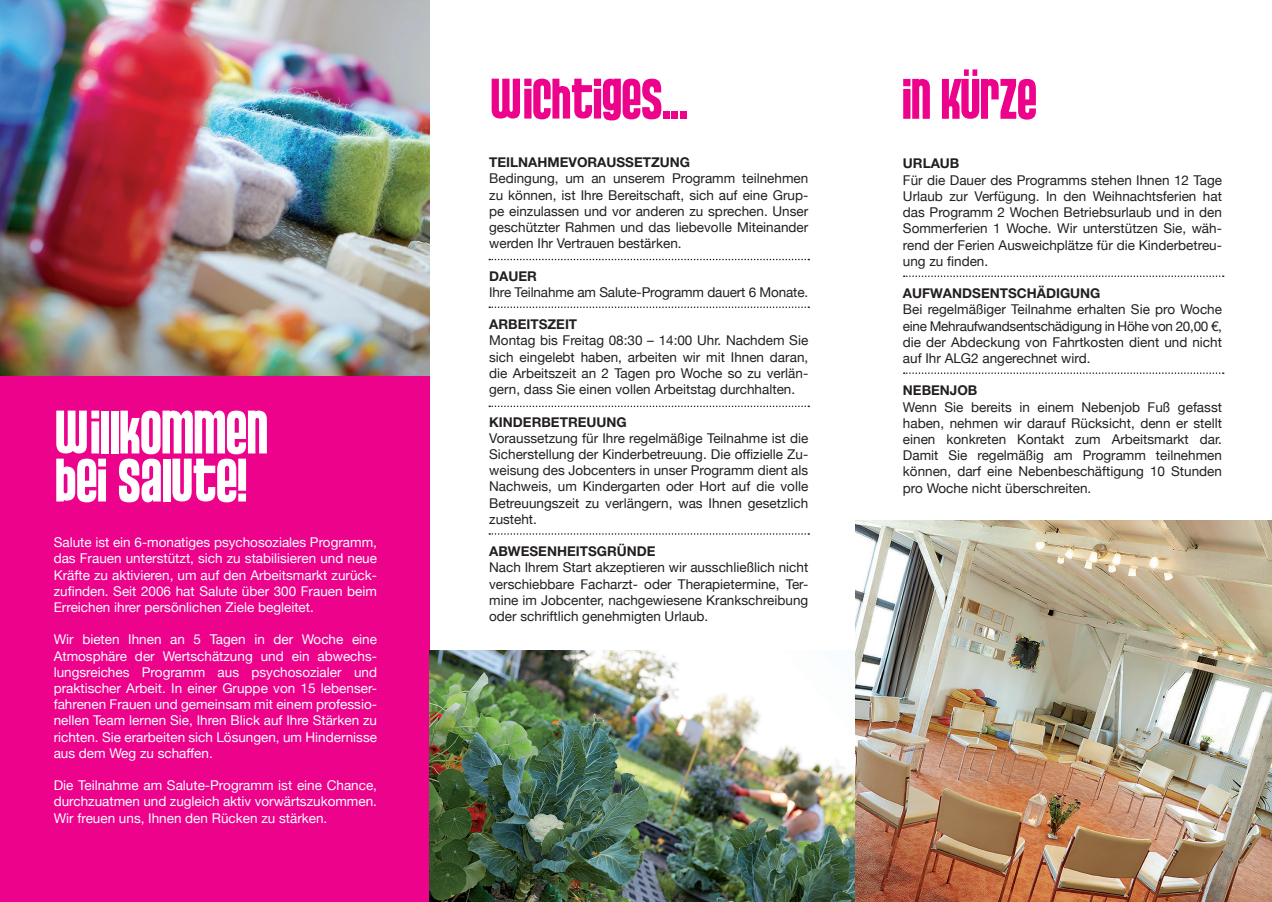
<style>
.page{position:relative;width:1272px;height:902px;background:#fff}
.page>*{position:absolute;margin:0;border:0;box-sizing:border-box;transform-origin:0 0}
.t1{font:64.5px "Pussycat Snickers";letter-spacing:-.01em;color:#fff}
.t2{font:60px "Pussycat Snickers";letter-spacing:-.01em;color:#ed028c}
.t3{font:13.5px/16.2px "Helvetica Neue";color:#231f20;text-align:justify}
.t4{font:13.5px/16.2px "Helvetica Neue";color:#fff;text-align:justify}
.t5{font:700 13.5px "Helvetica Neue LT";color:#231f20}
</style>
<div class="page">
<div style="left:0;top:0;width:429px;height:901px;background:#ed028c"></div>
<img style="left:0;top:0;width:429px;height:375px">
<img style="left:429px;top:651px;width:425px;height:250px">
<img style="left:855px;top:520px;width:416px;height:381px">
<svg style="left:489px;top:259px;width:320px;height:1px"></svg>
<svg style="left:489px;top:306px;width:320px;height:2px"></svg>
<svg style="left:489px;top:405px;width:320px;height:2px"></svg>
<svg style="left:489px;top:533px;width:320px;height:1px"></svg>
<svg style="left:903px;top:275px;width:320px;height:2px"></svg>
<svg style="left:903px;top:372px;width:320px;height:2px"></svg>
<p class="t1" style="left:54px;top:396px;width:215px">WILLKOMMEN</p>
<p class="t1" style="left:54px;top:444px;width:194px">BEI SALUTE!</p>
<p class="t4" style="left:54px;top:535px;width:325px">Salute ist ein 6-monatiges psychosoziales Programm, das Frauen unterstützt, sich zu stabilisieren und neue Kräfte zu aktivieren, um auf den Arbeitsmarkt zurück&shy;zufinden. Seit 2006 hat Salute über 300 Frauen beim Erreichen ihrer persönlichen Ziele begleitet.</p>
<p class="t4" style="left:54px;top:632px;width:325px">Wir bieten Ihnen an 5 Tagen in der Woche eine Atmosphäre der Wertschätzung und ein abwechs&shy;lungsreiches Programm aus psychosozialer und praktischer Arbeit. In einer Gruppe von 15 lebenser&shy;fahrenen Frauen und gemeinsam mit einem professio&shy;nellen Team lernen Sie, Ihren Blick auf Ihre Stärken zu richten. Sie erarbeiten sich Lösungen, um Hindernisse aus dem Weg zu schaffen.</p>
<p class="t4" style="left:54px;top:778px;width:325px">Die Teilnahme am Salute-Programm ist eine Chance, durchzuatmen und zugleich aktiv vorwärtszukommen.<br>Wir freuen uns, Ihnen den Rücken zu stärken.</p>
<p class="t2" style="left:489px;top:66px;width:199px">WICHTIGES...</p>
<p class="t5" style="left:489px;top:154px;width:202px">TEILNAHMEVORAUSSETZUNG</p>
<p class="t3" style="left:489px;top:171px;width:320px">Bedingung, um an unserem Programm teilnehmen zu können, ist Ihre Bereitschaft, sich auf eine Grup&shy;pe einzulassen und vor anderen zu sprechen. Unser geschützter Rahmen und das liebevolle Miteinander werden Ihr Vertrauen bestärken.</p>
<p class="t5" style="left:489px;top:267px;width:49px">DAUER</p>
<p class="t3" style="left:489px;top:285px;width:320px">Ihre Teilnahme am Salute-Programm dauert 6 Monate.</p>
<p class="t5" style="left:489px;top:316px;width:89px">ARBEITSZEIT</p>
<p class="t3" style="left:489px;top:333px;width:320px">Montag bis Freitag 08:30 – 14:00 Uhr. Nachdem Sie sich eingelebt haben, arbeiten wir mit Ihnen daran, die Arbeitszeit an 2 Tagen pro Woche so zu verlän&shy;gern, dass Sie einen vollen Arbeitstag durchhalten.</p>
<p class="t5" style="left:489px;top:413px;width:139px">KINDERBETREUUNG</p>
<p class="t3" style="left:489px;top:430px;width:320px">Voraussetzung für Ihre regelmäßige Teilnahme ist die Sicherstellung der Kinderbetreuung. Die offizielle Zu&shy;weisung des Jobcenters in unser Programm dient als Nachweis, um Kindergarten oder Hort auf die volle Betreuungszeit zu verlängern, was Ihnen gesetzlich zusteht.</p>
<p class="t5" style="left:489px;top:543px;width:168px">ABWESENHEITSGRÜNDE</p>
<p class="t3" style="left:489px;top:560px;width:320px">Nach Ihrem Start akzeptieren wir ausschließlich nicht verschiebbare Facharzt- oder Therapietermine, Ter&shy;mine im Jobcenter, nachgewiesene Krankschreibung oder schriftlich genehmigten Urlaub.</p>
<p class="t2" style="left:900px;top:66px;width:136px">IN KÜRZE</p>
<p class="t5" style="left:902px;top:155px;width:58px">URLAUB</p>
<p class="t3" style="left:902px;top:172px;width:320px">Für die Dauer des Programms stehen Ihnen 12 Tage Urlaub zur Verfügung. In den Weihnachtsferien hat das Programm 2 Wochen Betriebsurlaub und in den Sommerferien 1 Woche. Wir unterstützen Sie, wäh&shy;rend der Ferien Ausweichplätze für die Kinderbetreu&shy;ung zu finden.</p>
<p class="t5" style="left:902px;top:285px;width:199px">AUFWANDSENTSCHÄDIGUNG</p>
<p class="t3" style="left:902px;top:302px;width:320px">Bei regelmäßiger Teilnahme erhalten Sie pro Woche eine Mehraufwandsentschädigung in Höhe von 20,00 €, die der Abdeckung von Fahrtkosten dient und nicht auf Ihr ALG2 angerechnet wird.</p>
<p class="t5" style="left:902px;top:382px;width:76px">NEBENJOB</p>
<p class="t3" style="left:902px;top:399px;width:320px">Wenn Sie bereits in einem Nebenjob Fuß gefasst haben, nehmen wir darauf Rücksicht, denn er stellt einen konkreten Kontakt zum Arbeitsmarkt dar.<br>Damit Sie regelmäßig am Programm teilnehmen können, darf eine Nebenbeschäftigung 10 Stunden pro Woche nicht überschreiten.</p>
</div>
